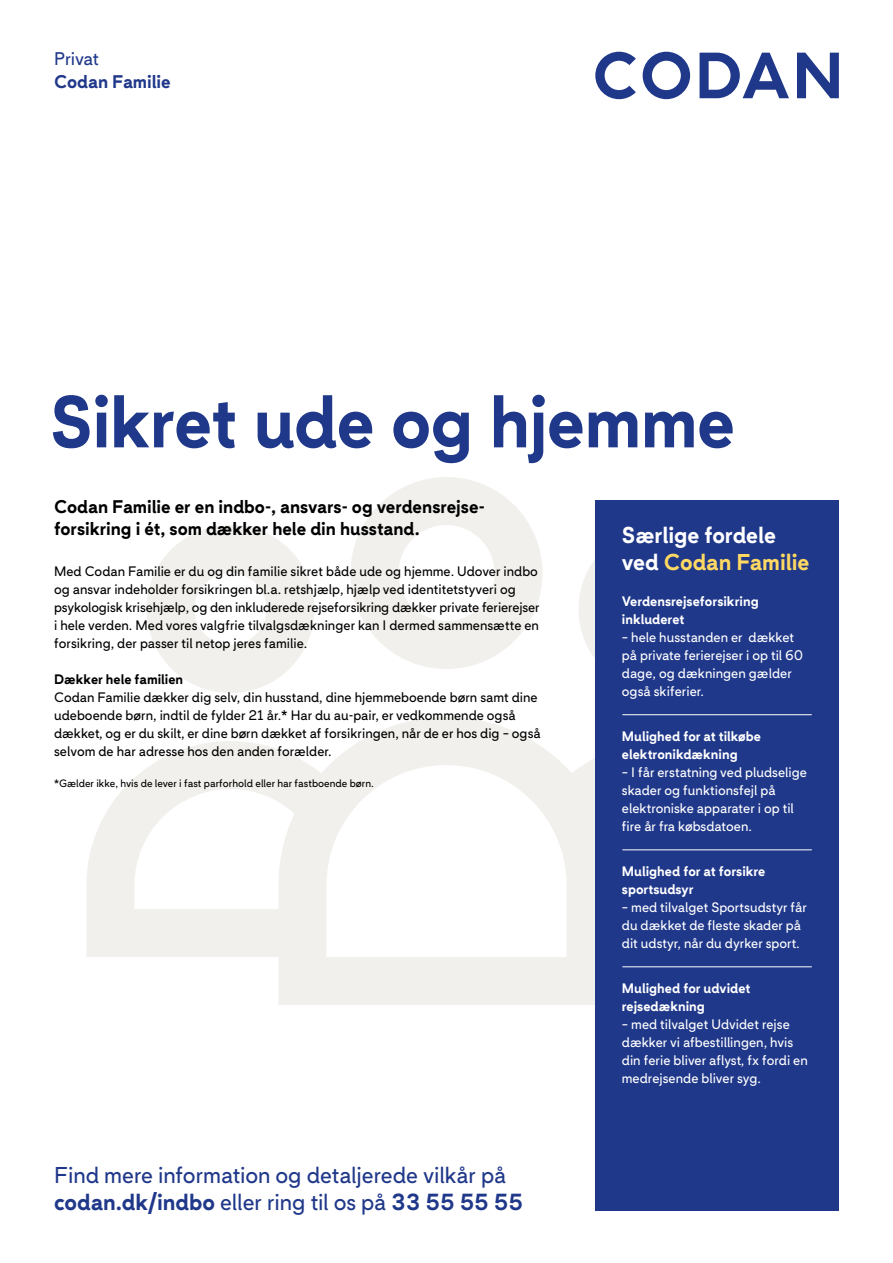
<style>
.page{position:relative;width:893px;height:1263px;background:#fff}
.page>*{position:absolute;margin:0;border:0;box-sizing:border-box;transform-origin:0 0}
.t1{font:700 72px "Codan";letter-spacing:-.015em;color:#20388a}
.t2{font:22.5px/27px "Codan";letter-spacing:-.005em;color:#20388a}
.t3{font:700 22.5px/27px "Codan";letter-spacing:-.005em;color:#fff}
.t4{font:700 18px/22.5px "Codan";color:#000}
.t5{font:700 18px "Codan";letter-spacing:-.005em;color:#20388a}
.t6{font:18px "Codan";letter-spacing:-.015em;color:#20388a}
.t7{font:13.5px/18px "Codan";color:#000}
.t8{font:13.5px/18px "Codan";color:#fff}
.t9{font:700 13.5px/18px "Codan";color:#fff}
.t10{font:700 13.5px "Codan";color:#000}
.t11{font:10.5px "Codan";color:#000}
.s1{font-weight:700}
.s2{color:#ffd962}
</style>
<div class="page">
<svg style="left:351px;top:477px;width:191px;height:192px"></svg>
<svg style="left:147px;top:525px;width:167px;height:168px"></svg>
<svg style="left:579px;top:560px;width:16px;height:98px"></svg>
<svg style="left:86px;top:717px;width:509px;height:288px"></svg>
<svg style="left:595px;top:52px;width:244px;height:47px"></svg>
<div style="left:595px;top:500px;width:244px;height:710px;background:#20388a"></div>
<hr style="left:622px;top:849px;width:190px;height:1px;background:#fff">
<hr style="left:622px;top:966px;width:190px;height:1px;background:#fff">
<hr style="left:622px;top:714px;width:190px;height:1px;background:#fff">
<h3 class="t6" style="left:54px;top:49px;width:47px">Privat</h3>
<h3 class="t5" style="left:54px;top:71px;width:118px">Codan Familie</h3>
<h1 class="t1" style="left:50px;top:379px;width:687px">Sikret ude og hjemme</h1>
<h3 class="t4" style="left:54px;top:495px;width:431px">Codan Familie er en indbo-, ansvars- og verdensrejse&shy;forsikring i ét, som dækker hele din husstand.</h3>
<p class="t7" style="left:54px;top:562px;width:487px">Med Codan Familie er du og din familie sikret både ude og hjemme. Udover indbo og ansvar indeholder forsikringen bl.a. retshjælp, hjælp ved identitetstyveri og psykologisk krisehjælp, og den inkluderede rejseforsikring dækker private ferierejser i hele verden. Med vores valgfrie tilvalgsdækninger kan I dermed sammensætte en forsikring, der passer til netop jeres familie.</p>
<p class="t10" style="left:54px;top:671px;width:131px">Dækker hele familien</p>
<p class="t7" style="left:54px;top:688px;width:488px">Codan Familie dækker dig selv, din husstand, dine hjemmeboende børn samt dine udeboende børn, indtil de fylder 21 år.* Har du au-pair, er vedkommende også dækket, og er du skilt, er dine børn dækket af forsikringen, når de er hos dig – også selvom de har adresse hos den anden forælder.</p>
<p class="t11" style="left:54px;top:777px;width:321px">*Gælder ikke, hvis de lever i fast parforhold eller har fastboende børn.</p>
<h2 class="t2" style="left:54px;top:1162px;width:470px">Find mere information og detaljerede vilkår på <span class="s1">codan.dk/indbo</span> eller ring til os på <span class="s1">33 55 55 55</span></h2>
<h2 class="t3" style="left:622px;top:521px;width:189px">Særlige fordele ved <span class="s2">Codan Familie</span></h2>
<p class="t9" style="left:622px;top:592px;width:138px">Verdensrejseforsikring inkluderet</p>
<p class="t8" style="left:622px;top:628px;width:182px">– hele husstanden er dækket på private ferierejser i op til 60 dage, og dækningen gælder også skiferier.</p>
<p class="t9" style="left:622px;top:727px;width:141px">Mulighed for at tilkøbe elektronikdækning</p>
<p class="t8" style="left:622px;top:763px;width:187px">– I får erstatning ved pludselige skader og funktionsfejl på elektroniske apparater i op til fire år fra købsdatoen.</p>
<p class="t9" style="left:622px;top:862px;width:145px">Mulighed for at forsikre sportsudsyr</p>
<p class="t8" style="left:622px;top:898px;width:187px">– med tilvalget Sportsudstyr får du dækket de fleste skader på dit udstyr, når du dyrker sport.</p>
<p class="t9" style="left:622px;top:979px;width:130px">Mulighed for udvidet rejsedækning</p>
<p class="t8" style="left:622px;top:1015px;width:187px">– med tilvalget Udvidet rejse dækker vi afbestillingen, hvis din ferie bliver aflyst, fx fordi en medrejsende bliver syg.</p>
</div>
